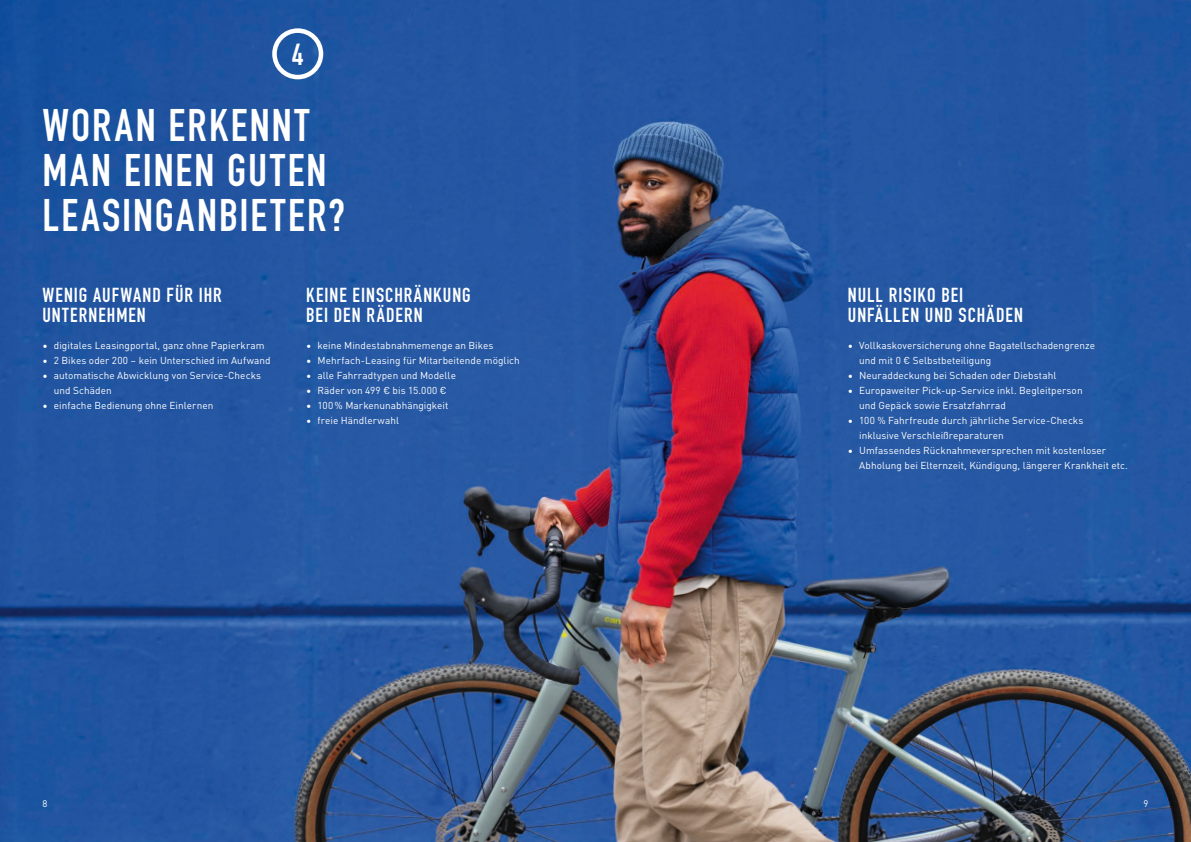
<style>
.page{position:relative;width:1191px;height:842px;background:#fff}
.page>*{position:absolute;margin:0;border:0;box-sizing:border-box;transform-origin:0 0}
._10_Gründe{font:700 45px/45px "DIN Condensed";letter-spacing:.05em;color:#fff}
.Headline_1{font:700 30px "DIN Condensed";color:#fff}
.Headline_1-2{font:700 20px/20px "DIN Condensed";letter-spacing:.05em;color:#fff}
.t1{font:10px/15px "DINOT";letter-spacing:.005em;color:#fff}
.t2{font:9.5px "DINOT";color:#fff}
.t3{font:7px "DINOT";color:#fff}
.s1{font-size:9.5px}
</style>
<div class="page">
<img style="left:0;top:0;width:1191px;height:842px">
<svg style="left:272px;top:28px;width:51px;height:51px"></svg>
<p class="Headline_1" style="left:292px;top:34px;width:13px">4</p>
<p class="_10_Gründe" style="left:43px;top:103px;width:304px">WORAN ERKENNT<br>MAN EINEN GUTEN<br>LEASINGANBIETER?</p>
<p class="Headline_1-2" style="left:43px;top:285px;width:181px">WENIG AUFWAND FÜR IHR<br>UNTERNEHMEN</p>
<p class="t1" style="left:43px;top:337px;width:224px">• digitales Leasingportal, ganz ohne Papierkram</p>
<p class="t1" style="left:43px;top:352px;width:230px">• 2 Bikes oder 200 – kein Unterschied im Aufwand</p>
<p class="t1" style="left:54px;top:367px;width:209px;text-indent:-11px">• automatische Abwicklung von Service-Checks und Schäden</p>
<p class="t1" style="left:43px;top:397px;width:172px">• einfache Bedienung ohne Einlernen</p>
<p class="Headline_1-2" style="left:306px;top:285px;width:166px">KEINE EINSCHRÄNKUNG<br>BEI DEN RÄDERN</p>
<p class="Headline_1-2" style="left:848px;top:285px;width:176px">NULL RISIKO BEI<br>UNFÄLLEN UND SCHÄDEN</p>
<p class="t1" style="left:306px;top:337px;width:189px">• keine Mindestabnahmemenge an Bikes</p>
<p class="t1" style="left:306px;top:352px;width:215px">• Mehrfach-Leasing für Mitarbeitende möglich</p>
<p class="t1" style="left:306px;top:367px;width:151px">• alle Fahrradtypen und Modelle</p>
<p class="t1" style="left:306px;top:382px;width:142px">• Räder von 499 € bis 15.000 €</p>
<p class="t1" style="left:306px;top:397px;width:144px">• 100% Markenunabhängigkeit</p>
<p class="t1" style="left:306px;top:412px;width:94px">• freie Händlerwahl</p>
<p class="t1" style="left:859px;top:337px;width:237px;text-indent:-11px">• Vollkaskoversicherung ohne Bagatellschadengrenze und mit 0 € Selbstbeteiligung</p>
<p class="t1" style="left:848px;top:367px;width:210px">• Neuraddeckung bei Schaden oder Diebstahl</p>
<p class="t1" style="left:859px;top:382px;width:225px;text-indent:-11px">• Europaweiter Pick-up-Service inkl. Begleitperson und Gepäck sowie Ersatzfahrrad</p>
<p class="t1" style="left:859px;top:412px;width:226px;text-indent:-11px">• 100 % Fahrfreude durch jährliche Service-Checks inklusive Verschleißreparaturen</p>
<p class="t1" style="left:859px;top:442px;width:270px;text-indent:-11px">• Umfassendes Rücknahmeversprechen mit kostenloser<br>Abholung bei Elternzeit, Kündigung, längerer Krankheit etc.</p>
<p class="t2" style="left:43px;top:796px;width:6px">8</p>
<p class="t3" style="left:1136px;top:796px;width:14px">9 <span class="s1">9</span></p>
</div>
